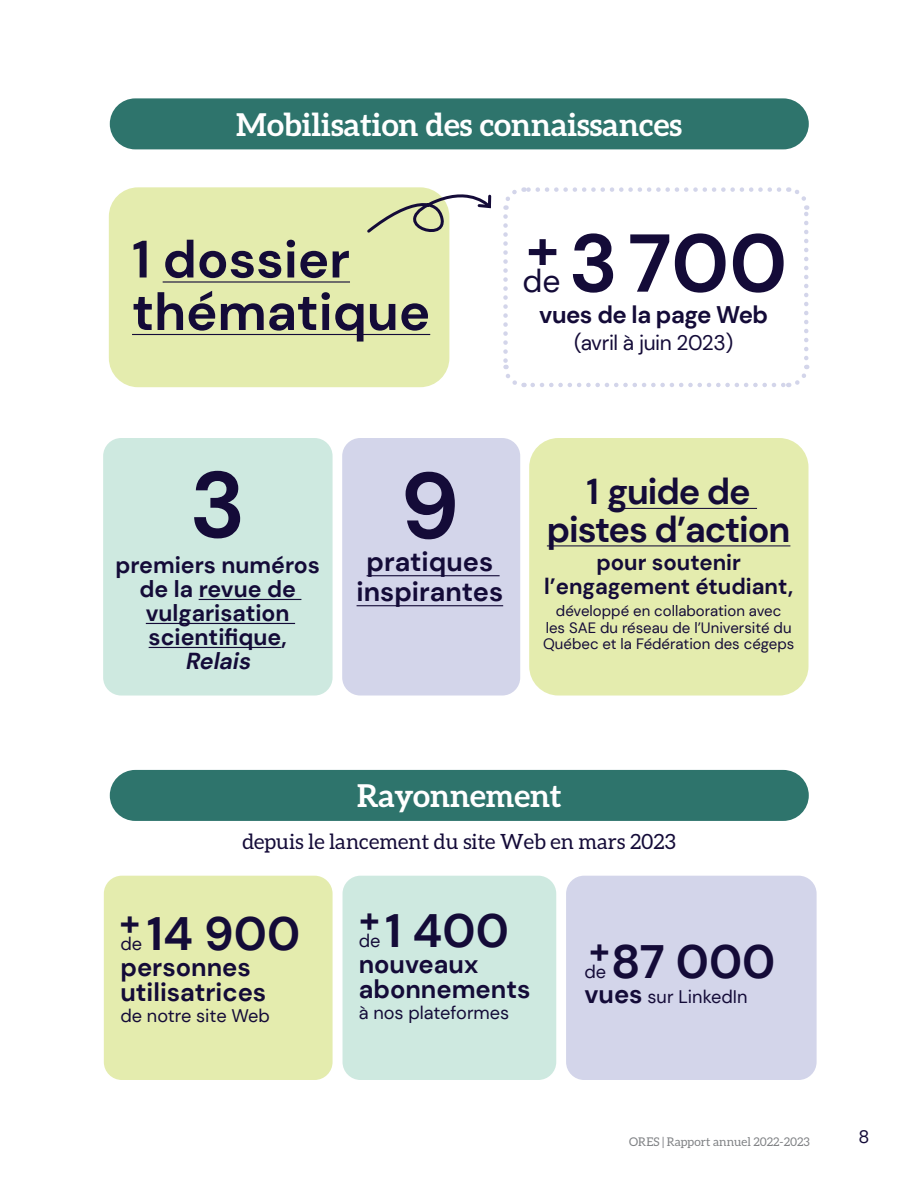
<style>
.page{position:relative;width:918px;height:1188px;background:#fff}
.page>*{position:absolute;margin:0;border:0;box-sizing:border-box;transform-origin:0 0}
.t1{font:700 93.45px "DM Sans";color:#140b38}
.t2{font:700 81.75px "DM Sans";color:#140b38}
.t3{font:700 52.5px/52.5px "DM Sans";color:#140b38}
.t4{font:700 46.8px "DM Sans";color:#140b38}
.t5{font:700 36px/37.5px "DM Sans";letter-spacing:-.03em;color:#140b38;text-align:center}
.t6{font:31.8px "DM Sans";color:#140b38}
.t7{font:700 31.5px "Aleo";color:#fff}
.t8{font:700 27px/30px "DM Sans";color:#140b38;text-align:center}
.t9{font:700 25.5px/25.5px "DM Sans";color:#140b38}
.t10{font:700 24px "DM Sans";letter-spacing:-.02em;color:#140b38}
.t11{font:700 23.1px/24px "DM Sans";color:#140b38;text-align:center}
.t12{font:700 22.2px/23.5px "DM Sans";color:#140b38;text-align:center}
.t13{font:21px "Aleo";color:#140b38}
.t14{font:21px "DM Sans";letter-spacing:-.02em;color:#140b38}
.t15{font:18.15px "DM Sans";color:#140b38}
.t16{font:18px "DM Sans";color:#140b38}
.t17{font:15px/16.5px "DM Sans";color:#140b38;text-align:center}
.t18{font:12px "Aleo";color:#808285}
.s1{font-style:italic}
.s2{font-weight:700;font-size:25.5px}
</style>
<div class="page">
<div style="left:342px;top:438px;width:178px;height:258px;background:#d3d5ea;border-radius:18px"></div>
<div style="left:529px;top:438px;width:279px;height:258px;background:#e4ecae;border-radius:29px"></div>
<div style="left:109px;top:187px;width:340px;height:200px;background:#e4ecae;border-radius:29px"></div>
<div style="left:103px;top:438px;width:230px;height:258px;background:#cee9e0;border-radius:18px"></div>
<hr style="left:199px;top:599px;width:102px;height:1px;background:#140b38">
<hr style="left:146px;top:623px;width:149px;height:1px;background:#140b38">
<hr style="left:149px;top:647px;width:132px;height:1px;background:#140b38">
<div style="left:110px;top:98px;width:699px;height:51px;background:#2e746c;border-radius:26px"></div>
<div style="left:110px;top:770px;width:699px;height:51px;background:#2e746c;border-radius:26px"></div>
<hr style="left:163px;top:281px;width:187px;height:2px;background:#140b38">
<hr style="left:132px;top:334px;width:298px;height:1px;background:#140b38">
<svg style="left:364px;top:187px;width:128px;height:61px"></svg>
<hr style="left:608px;top:508px;width:149px;height:1px;background:#140b38">
<hr style="left:547px;top:545px;width:243px;height:1px;background:#140b38">
<hr style="left:367px;top:575px;width:133px;height:1px;background:#140b38">
<hr style="left:357px;top:605px;width:146px;height:1px;background:#140b38">
<div style="left:566px;top:876px;width:251px;height:204px;background:#d3d5ea;border-radius:18px"></div>
<div style="left:104px;top:876px;width:229px;height:204px;background:#e4ecae;border-radius:18px"></div>
<div style="left:343px;top:876px;width:213px;height:204px;background:#cee9e0;border-radius:18px"></div>
<svg style="left:503px;top:216px;width:22px;height:171px"></svg>
<svg style="left:533px;top:365px;width:277px;height:22px"></svg>
<svg style="left:787px;top:187px;width:23px;height:171px"></svg>
<svg style="left:503px;top:187px;width:276px;height:23px"></svg>
<h3 class="t7" style="left:236px;top:106px;width:447px">Mobilisation des connaissances</h3>
<p class="t3" style="left:132px;top:233px;width:300px">1 dossier thématique</p>
<p class="t6" style="left:523px;top:261px;width:40px"><sup>+</sup>d e</p>
<p class="t2" style="left:569px;top:212px;width:220px">3 700</p>
<p class="t10" style="left:539px;top:300px;width:231px">vues de la page Web</p>
<p class="t14" style="left:574px;top:330px;width:161px">(avril à juin 2023)</p>
<p class="t1" style="left:190px;top:446px;width:57px">3</p>
<p class="t11" style="left:115px;top:553px;width:206px">premiers numéros de la revue de vulgarisation scientifique,<br><span class="s1">Relais</span></p>
<p class="t1" style="left:400px;top:447px;width:61px">9</p>
<p class="t8" style="left:357px;top:547px;width:148px">pratiques inspirantes</p>
<p class="t5" style="left:547px;top:473px;width:245px">1 guide de pistes d’action</p>
<p class="t12" style="left:544px;top:551px;width:250px">pour soutenir l’engagement étudiant,</p>
<p class="t17" style="left:543px;top:603px;width:253px">développé en collaboration avec<br>les SAE du réseau de l’Université du<br>Québec et la Fédération des cégeps</p>
<h3 class="t7" style="left:357px;top:778px;width:206px">Rayonnement</h3>
<h3 class="t13" style="left:242px;top:830px;width:435px">depuis le lancement du site Web en mars 2023</h3>
<p class="t5" style="left:119px;top:904px;width:23px">+</p>
<p class="t4" style="left:147px;top:905px;width:155px">14 900</p>
<p class="t9" style="left:120px;top:954px;width:147px">personnes utilisatrices</p>
<p class="t15" style="left:120px;top:1004px;width:151px">de notre site Web</p>
<p class="t15" style="left:120px;top:933px;width:23px">de</p>
<p class="t5" style="left:359px;top:901px;width:23px">+</p>
<p class="t4" style="left:385px;top:902px;width:125px">1 400</p>
<p class="t9" style="left:359px;top:951px;width:173px">nouveaux abonnements</p>
<p class="t15" style="left:359px;top:1001px;width:152px">à nos plateformes</p>
<p class="t15" style="left:359px;top:930px;width:23px">de</p>
<p class="t5" style="left:589px;top:931px;width:23px">+</p>
<p class="t4" style="left:611px;top:932px;width:166px">87 000</p>
<p class="t15" style="left:584px;top:986px;width:165px"><span class="s2">vues</span> sur LinkedIn</p>
<p class="t15" style="left:584px;top:960px;width:23px">de</p>
<p class="t18" style="left:629px;top:1135px;width:182px">ORES | Rapport annuel 2022-2023</p>
<p class="t16" style="left:859px;top:1126px;width:12px">8</p>
</div>
